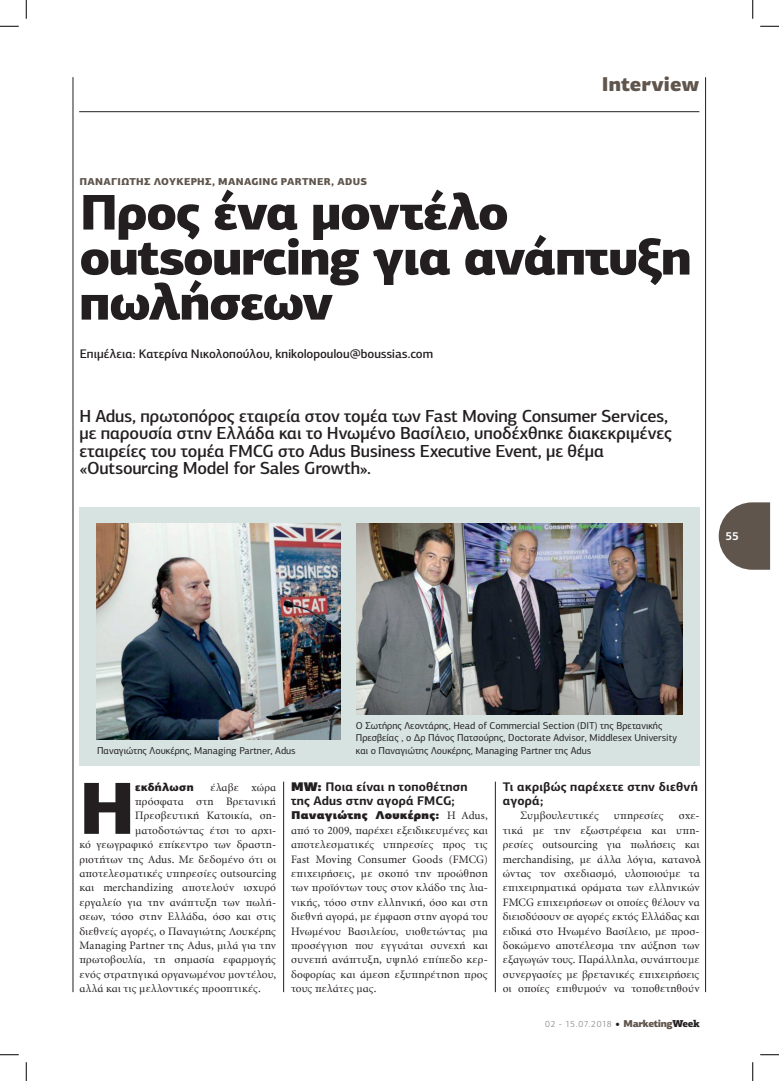
<style>
.page{position:relative;width:779px;height:1081px;background:#fff}
.page>*{position:absolute;margin:0;border:0;box-sizing:border-box;transform-origin:0 0}
.main{font:900 73.88px "PF Centro Sans Pro";color:#231f20}
.t1{font:900 50px/45px "PF Centro Sans Pro";letter-spacing:-.025em;color:#231f20}
.t2{font:900 20px "PF Centro Sans Pro";color:#5f554d}
.t3{font:500 17.5px/17.5px "PF Centro Sans Pro";letter-spacing:-.015em;color:#231f20}
.Question{font:700 12.5px/14.4px "PF Centro Sans Pro";letter-spacing:.015em;color:#231f20}
.t4{font:500 12.5px "PF Centro Sans Pro";letter-spacing:-.005em;color:#231f20}
.main-2{font:11.25px/14.4px "Minion Greek";letter-spacing:.015em;color:#231f20;text-align:justify}
.main-3{font:900 11.25px "PF Centro Sans Pro";letter-spacing:.03em;color:#231f20}
.t5{font:700 11.25px "PF Centro Sans Pro";color:#fff}
.Lezade{font:10px/12.5px "PF Centro Sans Pro";color:#231f20}
.t6{font:900 10px "PF Centro Sans Pro";letter-spacing:.035em;color:#5f554d}
.t7{font:8.75px "PF Centro Sans Pro";letter-spacing:.045em;color:#939598}
.s1{font-family:"PF Centro Sans Pro U Black";font-weight:400}
.s2{font-family:"PF Centro Sans Pro U Black"}
.s3{font-family:"PF Centro Sans Pro U Black";font-size:10px;color:#231f20}
.s4{font-weight:900;font-size:10px;color:#5f554d}
.s5{font-family:"PF Centro Slab Pro";font-weight:900;font-size:10px;color:#231f20}
</style>
<div class="page">
<div style="left:79px;top:507px;width:620px;height:258px;background:#d6e3e0"></div>
<svg style="left:719px;top:502px;width:51px;height:67px;background:#756c65"></svg>
<hr style="left:73px;top:77px;width:1px;height:914px;background:#231f20">
<hr style="left:705px;top:77px;width:1px;height:914px;background:#231f20">
<hr style="left:79px;top:111px;width:620px;height:1px;background:#231f20">
<hr style="left:495px;top:781px;width:1px;height:210px;background:#231f20">
<hr style="left:283px;top:781px;width:1px;height:210px;background:#231f20">
<img style="left:96px;top:523px;width:245px;height:215px">
<img style="left:356px;top:523px;width:326px;height:191px">
<svg style="left:0;top:25px;width:19px;height:2px"></svg>
<svg style="left:760px;top:25px;width:19px;height:2px"></svg>
<svg style="left:0;top:1054px;width:19px;height:1px"></svg>
<svg style="left:760px;top:1054px;width:19px;height:1px"></svg>
<svg style="left:25px;top:0;width:2px;height:19px"></svg>
<svg style="left:25px;top:1062px;width:2px;height:18px"></svg>
<svg style="left:752px;top:0;width:1px;height:19px"></svg>
<svg style="left:752px;top:1062px;width:1px;height:18px"></svg>
<h3 class="t2" style="left:602px;top:71px;width:99px">Interview</h3>
<p class="t6" style="left:79px;top:174px;width:289px">ΠΑΝΑΓΙΩΤΗΣ ΛΟΥΚΕΡΗΣ, ΜΑΝAGING PARTNER, ADUS</p>
<p class="t1" style="left:79px;top:189px;width:614px">Προς ένα μοντέλο outsourcing για ανάπτυξη πωλήσεων</p>
<p class="t4" style="left:80px;top:345px;width:355px">Επιμέλεια: Κατερίνα Νικολοπούλου, knikolopoulou@boussias.com</p>
<p class="t3" style="left:79px;top:406px;width:594px">H Adus, πρωτοπόρος εταιρεία στον τομέα των Fast Moving Consumer Services, με παρουσία στην Ελλάδα και το Ηνωμένο Βασίλειο, υποδέχθηκε διακεκριμένες εταιρείες του τομέα FMCG στο Adus Business Executive Event, με θέμα «Outsourcing Model for Sales Growth».</p>
<p class="t5" style="left:725px;top:529px;width:15px">55</p>
<p class="Lezade" style="left:97px;top:744px;width:200px">Παναγιώτης Λουκέρης, Managing Partner, Adus</p>
<p class="Lezade" style="left:356px;top:719px;width:323px">Ο Σωτήρης Λεοντάρης, Head of Commercial Section (DIT) της Βρετανικής<br>Πρεσβείας , ο Δρ Πάνος Πατσούρης, Doctorate Advisor, Middlesex University και ο Παναγιώτης Λουκέρης, Managing Partner της Adus</p>
<p class="main" style="left:79px;top:759px;width:57px">H</p>
<p class="main-3" style="left:135px;top:779px;width:60px">εκδήλωση</p>
<p class="main-2" style="left:211px;top:780px;width:67px">έλαβε χώρα</p>
<p class="main-2" style="left:135px;top:794px;width:142px">πρόσφατα στη Βρετανική</p>
<p class="main-2" style="left:135px;top:808px;width:142px">Πρεσβευτική Κατοικία, ση-</p>
<p class="main-2" style="left:135px;top:823px;width:142px">ματοδοτώντας έτσι το αρχι-</p>
<p class="main-2" style="left:79px;top:837px;width:198px">κό γεωγραφικό επίκεντρο των δραστη-</p>
<p class="main-2" style="left:79px;top:851px;width:198px">ριοτήτων της Adus. Με δεδομένο ότι οι</p>
<p class="main-2" style="left:79px;top:866px;width:198px">αποτελεσματικές υπηρεσίες outsourcing</p>
<p class="main-2" style="left:79px;top:880px;width:198px">και merchandizing αποτελούν ισχυρό</p>
<p class="main-2" style="left:79px;top:895px;width:198px">εργαλείο για την ανάπτυξη των πωλή-</p>
<p class="main-2" style="left:79px;top:909px;width:198px">σεων, τόσο στην Ελλάδα, όσο και στις</p>
<p class="main-2" style="left:79px;top:923px;width:198px">διεθνείς αγορές, ο Παναγιώτης Λουκέρης</p>
<p class="main-2" style="left:79px;top:938px;width:198px">Managing Partner της Adus, μιλά για την</p>
<p class="main-2" style="left:79px;top:952px;width:198px">πρωτοβουλία, τη σημασία εφαρμογής</p>
<p class="main-2" style="left:79px;top:966px;width:198px">ενός στρατηγικά οργανωμένου μοντέλου,</p>
<p class="main-2" style="left:79px;top:981px;width:183px">αλλά και τις μελλοντικές προοπτικές.</p>
<p class="Question" style="left:291px;top:778px;width:178px"><span class="s1">MW:</span> Ποια είναι η τοποθέτηση της Adus στην αγορά FMCG;</p>
<p class="main-2" style="left:291px;top:808px;width:198px"><span class="s2">Παναγιώτης Λουκέρης:</span> Η Adus, από το 2009, παρέχει εξειδικευμένες και αποτελεσματικές υπηρεσίες προς τις Fast Moving Consumer Goods (FMCG) επιχειρήσεις, με σκοπό την προώθηση των προϊόντων τους στον κλάδο της λια&shy;νικής, τόσο στην ελληνική, όσο και στη διεθνή αγορά, με έμφαση στην αγορά του Ηνωμένου Βασιλείου, υιοθετώντας μια προσέγγιση που εγγυάται συνεχή και συνεπή ανάπτυξη, υψηλό επίπεδο κερ&shy;δοφορίας και άμεση εξυπηρέτηση προς τους πελάτες μας.</p>
<p class="Question" style="left:503px;top:778px;width:197px">Τι ακριβώς παρέχετε στην διεθνή αγορά;</p>
<p class="main-2" style="left:521px;top:808px;width:80px">Συμβουλευτικές</p>
<p class="main-2" style="left:614px;top:808px;width:51px">υπηρεσίες</p>
<p class="main-2" style="left:503px;top:808px;width:198px;text-indent:176px">σχε&shy;τικά με την εξωστρέφεια και υπη&shy;ρεσίες outsourcing για πωλήσεις και merchandising, με άλλα λόγια, κατανο&shy;ώντας τον σχεδιασμό, υλοποιούμε τα επιχειρηματικά οράματα των ελληνικών FMCG επιχειρήσεων οι οποίες θέλουν να διεισδύσουν σε αγορές εκτός Ελλάδας και ειδικά στο Ηνωμένο Βασίλειο, με προσ&shy;δοκώμενο αποτέλεσμα την αύξηση των εξαγωγών τους. Παράλληλα, συνάπτουμε συνεργασίες με βρετανικές επιχειρήσεις οι οποίες επιθυμούν να τοποθετηθούν</p>
<p class="t7" style="left:545px;top:1018px;width:156px">02 - 15.07.2018 <span class="s3">•</span> <span class="s4">Marketing</span><span class="s5">Week</span></p>
</div>
